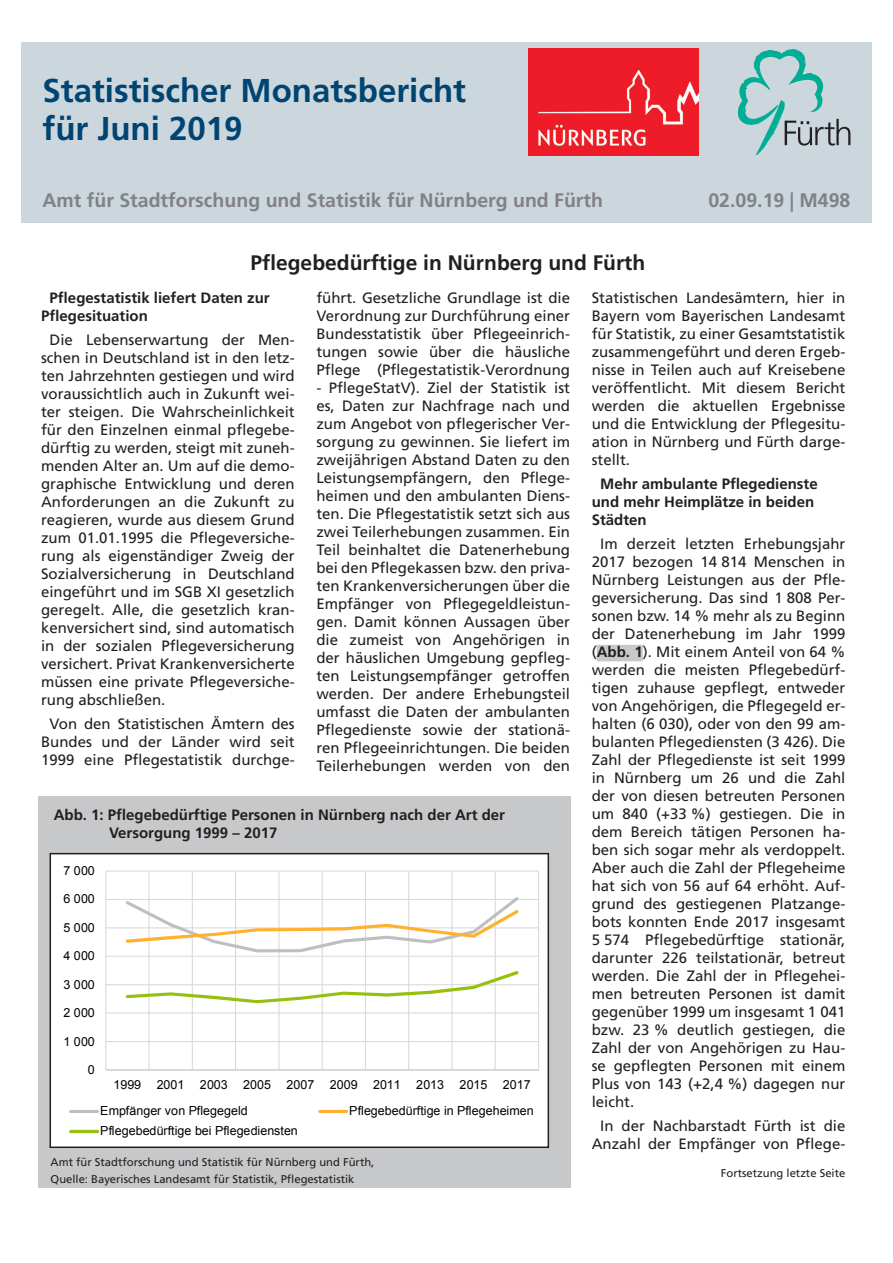
<style>
.page{position:relative;width:893px;height:1263px;background:#fff}
.page>*{position:absolute;margin:0;border:0;box-sizing:border-box;transform-origin:0 0}
.Titel-Monat_Publikat{font:700 33px/37.5px "Frutiger LT Com";color:#004472}
.Überschrift_Thema_Mo{font:700 21px "Frutiger LT Com";color:#231f20}
.Datum_Publiationsnum{font:700 19.5px "Frutiger LT Com";color:#808285}
.Text_Absatz{font:15px/18px "Frutiger LT Com";color:#231f20;text-align:justify}
.Überschrift_Absätze{font:700 15px/18px "Frutiger LT Com";color:#231f20}
.Kopf_Absatz_8pt_bold{font:700 15px "Frutiger LT Com";color:#231f20}
.t1{font:12.45px/26.5px "Arial";color:#000}
.Fußnoten_Diagramme{font:11.25px "Frutiger LT Com";color:#231f20}
.StN__BU-rechts_7_5_1{font:11.25px "Frutiger LT Com";color:#231f20}
.s1{font-weight:700}
</style>
<div class="page">
<div style="left:21px;top:43px;width:851px;height:180px;background:#cbd6dd"></div>
<img style="left:528px;top:49px;width:170px;height:106px">
<svg style="left:738px;top:49px;width:112px;height:106px"></svg>
<div style="left:597px;top:645px;width:46px;height:16px;background:#c7c8ca"></div>
<div style="left:38px;top:796px;width:532px;height:391px;background:#c7c8ca"></div>
<div style="left:56px;top:857px;width:492px;height:290px;background:#fff"></div>
<hr style="left:106px;top:1041px;width:432px;height:1px;background:#d9d9d9">
<hr style="left:106px;top:1012px;width:432px;height:1px;background:#d9d9d9">
<hr style="left:106px;top:984px;width:432px;height:1px;background:#d9d9d9">
<hr style="left:106px;top:956px;width:432px;height:1px;background:#d9d9d9">
<hr style="left:106px;top:927px;width:432px;height:1px;background:#d9d9d9">
<hr style="left:106px;top:899px;width:432px;height:1px;background:#d9d9d9">
<hr style="left:106px;top:870px;width:432px;height:1px;background:#d9d9d9">
<hr style="left:105px;top:871px;width:1px;height:199px;background:#d9d9d9">
<hr style="left:149px;top:871px;width:1px;height:199px;background:#d9d9d9">
<hr style="left:192px;top:871px;width:1px;height:199px;background:#d9d9d9">
<hr style="left:235px;top:871px;width:1px;height:199px;background:#d9d9d9">
<hr style="left:278px;top:871px;width:1px;height:199px;background:#d9d9d9">
<hr style="left:322px;top:871px;width:1px;height:199px;background:#d9d9d9">
<hr style="left:365px;top:871px;width:1px;height:199px;background:#d9d9d9">
<hr style="left:408px;top:871px;width:1px;height:199px;background:#d9d9d9">
<hr style="left:451px;top:871px;width:1px;height:199px;background:#d9d9d9">
<hr style="left:495px;top:871px;width:1px;height:199px;background:#d9d9d9">
<hr style="left:538px;top:871px;width:1px;height:199px;background:#d9d9d9">
<hr style="left:106px;top:1069px;width:432px;height:1px;background:#d9d9d9">
<svg style="left:126px;top:897px;width:393px;height:55px"></svg>
<svg style="left:126px;top:971px;width:393px;height:32px"></svg>
<hr style="left:69px;top:1110px;width:30px;height:3px;background:#bfbfbf;border-radius:2px">
<hr style="left:318px;top:1110px;width:30px;height:3px;background:#ffb02f;border-radius:2px">
<hr style="left:69px;top:1130px;width:30px;height:3px;background:#97bf0d;border-radius:2px">
<div style="left:50px;top:853px;width:499px;height:295px;border:2px solid #231f20"></div>
<p class="Titel-Monat_Publikat" style="left:43px;top:72px;width:425px">Statistischer Monatsbericht für Juni 2019</p>
<h3 class="Datum_Publiationsnum" style="left:43px;top:189px;width:562px">Amt für Stadtforschung und Statistik für Nürnberg und Fürth</h3>
<p class="Datum_Publiationsnum" style="left:708px;top:189px;width:143px">02.09.19 | M498</p>
<p class="Überschrift_Thema_Mo" style="left:250px;top:250px;width:396px">Pflegebedürftige in Nürnberg und Fürth</p>
<p class="Überschrift_Absätze" style="left:41px;top:289px;width:230px;text-indent:9px">Pflegestatistik liefert Daten zur<br>Pflegesituation</p>
<p class="Text_Absatz" style="left:41px;top:331px;width:255px;text-indent:9px">Die Lebenserwartung der Men&shy;schen in Deutschland ist in den letz&shy;ten Jahrzehnten gestiegen und wird voraussichtlich auch in Zukunft wei&shy;ter steigen. Die Wahrscheinlichkeit für den Einzelnen einmal pflegebe&shy;dürftig zu werden, steigt mit zuneh&shy;menden Alter an. Um auf die demo&shy;graphische Entwicklung und deren Anforderungen an die Zukunft zu reagieren, wurde aus diesem Grund zum 01.01.1995 die Pflegeversiche&shy;rung als eigenständiger Zweig der Sozialversicherung in Deutschland eingeführt und im SGB XI gesetzlich geregelt. Alle, die gesetzlich kran&shy;kenversichert sind, sind automatisch in der sozialen Pflegeversicherung versichert. Privat Krankenversicherte müssen eine private Pflegeversiche&shy;rung abschließen.</p>
<p class="Text_Absatz" style="left:41px;top:715px;width:255px;text-align:center">Von den Statistischen Ämtern des<br>Bundes und der Länder wird seit<br>1999 eine Pflegestatistik durchge-</p>
<p class="Text_Absatz" style="left:316px;top:289px;width:255px">führt. Gesetzliche Grundlage ist die Verordnung zur Durchführung einer Bundesstatistik über Pflegeeinrich&shy;tungen sowie über die häusliche Pflege (Pflegestatistik-Verordnung</p>
<p class="Text_Absatz" style="left:316px;top:379px;width:255px">- PflegeStatV). Ziel der Statistik ist es, Daten zur Nachfrage nach und zum Angebot von pflegerischer Ver&shy;sorgung zu gewinnen. Sie liefert im zweijährigen Abstand Daten zu den Leistungsempfängern, den Pflege&shy;heimen und den ambulanten Diens&shy;ten. Die Pflegestatistik setzt sich aus zwei Teilerhebungen zusammen. Ein Teil beinhaltet die Datenerhebung bei den Pflegekassen bzw. den priva&shy;ten Krankenversicherungen über die Empfänger von Pflegegeldleistun&shy;gen. Damit können Aussagen über die zumeist von Angehörigen in der häuslichen Umgebung gepfleg&shy;ten Leistungsempfänger getroffen werden. Der andere Erhebungsteil umfasst die Daten der ambulanten Pflegedienste sowie der stationä&shy;ren Pflegeeinrichtungen. Die beiden Teilerhebungen werden von den</p>
<p class="Text_Absatz" style="left:592px;top:289px;width:255px">Statistischen Landesämtern, hier in Bayern vom Bayerischen Landesamt für Statistik, zu einer Gesamtstatistik zusammengeführt und deren Ergeb&shy;nisse in Teilen auch auf Kreisebene veröffentlicht. Mit diesem Bericht werden die aktuellen Ergebnisse und die Entwicklung der Pflegesitu&shy;ation in Nürnberg und Fürth darge&shy;stellt.</p>
<p class="Überschrift_Absätze" style="left:592px;top:475px;width:228px;text-indent:9px">Mehr ambulante Pflegedienste und mehr Heimplätze in beiden<br>Städten</p>
<p class="Text_Absatz" style="left:592px;top:535px;width:255px;text-indent:9px">Im derzeit letzten Erhebungsjahr 2017 bezogen 14 814 Menschen in Nürnberg Leistungen aus der Pfle&shy;geversicherung. Das sind 1 808 Per&shy;sonen bzw. 14 % mehr als zu Beginn der Datenerhebung im Jahr 1999 (<span class="s1">Abb. 1</span>). Mit einem Anteil von 64 % werden die meisten Pflegebedürf&shy;tigen zuhause gepflegt, entweder von Angehörigen, die Pflegegeld er&shy;halten (6 030), oder von den 99 am&shy;bulanten Pflegediensten (3 426). Die Zahl der Pflegedienste ist seit 1999 in Nürnberg um 26 und die Zahl der von diesen betreuten Personen um 840 (+33 %) gestiegen. Die in dem Bereich tätigen Personen ha&shy;ben sich sogar mehr als verdoppelt.<br>Aber auch die Zahl der Pflegeheime hat sich von 56 auf 64 erhöht. Auf&shy;grund des gestiegenen Platzange&shy;bots konnten Ende 2017 insgesamt 5 574 Pflegebedürftige stationär, darunter 226 teilstationär, betreut werden. Die Zahl der in Pflegehei&shy;men betreuten Personen ist damit gegenüber 1999 um insgesamt 1 041 bzw. 23 % deutlich gestiegen, die Zahl der von Angehörigen zu Hau&shy;se gepflegten Personen mit einem Plus von 143 (+2,4 %) dagegen nur leicht.</p>
<p class="Text_Absatz" style="left:592px;top:1117px;width:255px;text-align:center">In der Nachbarstadt Fürth ist die<br>Anzahl der Empfänger von Pflege-</p>
<p class="Kopf_Absatz_8pt_bold" style="left:54px;top:806px;width:453px">Abb. 1: Pflegebedürftige Personen in Nürnberg nach der Art der</p>
<p class="Kopf_Absatz_8pt_bold" style="left:109px;top:824px;width:170px">Versorgung 1999 – 2017</p>
<p class="t1" style="left:64px;top:857px;width:33px">7 000</p>
<p class="t1" style="left:64px;top:886px;width:33px">6 000</p>
<p class="t1" style="left:64px;top:914px;width:33px">5 000</p>
<p class="t1" style="left:64px;top:943px;width:33px">4 000</p>
<p class="t1" style="left:64px;top:971px;width:33px">3 000</p>
<p class="t1" style="left:64px;top:999px;width:33px">2 000</p>
<p class="t1" style="left:64px;top:1028px;width:33px">1 000</p>
<p class="t1" style="left:88px;top:1056px;width:8px">0</p>
<p class="t1" style="left:100px;top:1071px;width:432px;text-indent:13px">1999 2001 2003 2005 2007 2009 2011 2013 2015 2017<br>Empfänger von Pflegegeld</p>
<p class="t1" style="left:349px;top:1098px;width:186px">Pflegebedürftige in Pflegeheimen</p>
<p class="t1" style="left:100px;top:1118px;width:199px">Pflegebedürftige bei Pflegediensten</p>
<p class="Fußnoten_Diagramme" style="left:51px;top:1155px;width:325px">Amt für Stadtforschung und Statistik für Nürnberg und Fürth,</p>
<p class="Fußnoten_Diagramme" style="left:51px;top:1173px;width:305px">Quelle: Bayerisches Landesamt für Statistik, Pflegestatistik</p>
<p class="StN__BU-rechts_7_5_1" style="left:721px;top:1166px;width:126px">Fortsetzung letzte Seite</p>
</div>
